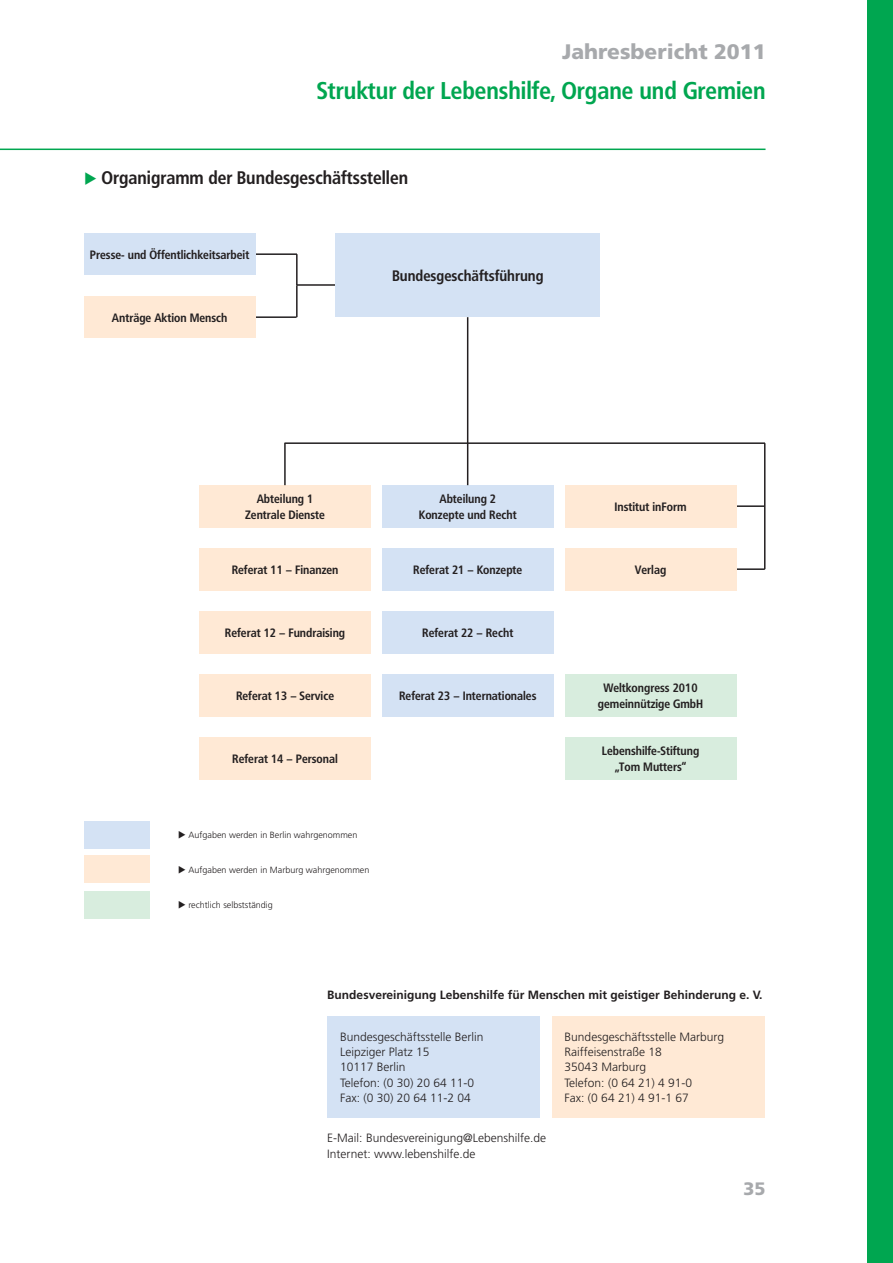
<style>
.page{position:relative;width:893px;height:1263px;background:#fff}
.page>*{position:absolute;margin:0;border:0;box-sizing:border-box;transform-origin:0 0}
.t1{font:700 24px "Frutiger Condensed BQ67";color:#00a650}
.t2{font:900 21px "Frutiger";color:#a7a9ac}
.t3{font:700 18px "Frutiger Condensed BQ67";color:#231f20}
.t4{font:900 18px "Frutiger";color:#a7a9ac}
.t5{font:700 15px "Frutiger Condensed BQ67";color:#231f20}
.t6{font:700 12px/15.3px "Frutiger Condensed BQ67";color:#231f20;text-align:center}
.t7{font:300 12px/15.3px "Frutiger";color:#231f20}
.t8{font:700 12px "Frutiger";color:#231f20}
.t9{font:300 9px "Frutiger";color:#231f20}
</style>
<div class="page">
<hr style="left:0;top:149px;width:765px;height:1px;background:#00a650">
<div style="left:867px;top:0;width:25px;height:1263px;background:#00a650"></div>
<div style="left:327px;top:1016px;width:213px;height:101px;background:#d4e2f4"></div>
<div style="left:552px;top:1016px;width:212px;height:101px;background:#ffe9d5"></div>
<hr style="left:297px;top:284px;width:44px;height:2px;background:#231f20">
<div style="left:336px;top:233px;width:264px;height:84px;background:#d4e2f4"></div>
<hr style="left:296px;top:286px;width:1px;height:31px;background:#231f20">
<hr style="left:296px;top:254px;width:1px;height:32px;background:#231f20">
<hr style="left:251px;top:253px;width:46px;height:2px;background:#231f20">
<hr style="left:252px;top:316px;width:44px;height:2px;background:#231f20">
<div style="left:84px;top:296px;width:171px;height:42px;background:#ffe9d5"></div>
<div style="left:84px;top:233px;width:171px;height:42px;background:#d4e2f4"></div>
<div style="left:199px;top:485px;width:171px;height:42px;background:#ffe9d5"></div>
<div style="left:382px;top:485px;width:171px;height:42px;background:#d4e2f4"></div>
<div style="left:199px;top:548px;width:171px;height:42px;background:#ffe9d5"></div>
<div style="left:382px;top:548px;width:171px;height:42px;background:#d4e2f4"></div>
<div style="left:199px;top:611px;width:171px;height:42px;background:#ffe9d5"></div>
<div style="left:382px;top:611px;width:171px;height:42px;background:#d4e2f4"></div>
<div style="left:199px;top:674px;width:171px;height:42px;background:#ffe9d5"></div>
<div style="left:382px;top:674px;width:171px;height:42px;background:#d4e2f4"></div>
<div style="left:565px;top:674px;width:171px;height:42px;background:#d8edde"></div>
<div style="left:199px;top:737px;width:171px;height:42px;background:#ffe9d5"></div>
<div style="left:565px;top:737px;width:171px;height:42px;background:#d8edde"></div>
<hr style="left:467px;top:317px;width:1px;height:168px;background:#231f20">
<hr style="left:284px;top:443px;width:2px;height:42px;background:#231f20">
<hr style="left:284px;top:442px;width:481px;height:2px;background:#231f20">
<hr style="left:764px;top:443px;width:1px;height:126px;background:#231f20">
<hr style="left:733px;top:568px;width:31px;height:2px;background:#231f20">
<hr style="left:733px;top:505px;width:31px;height:2px;background:#231f20">
<div style="left:565px;top:485px;width:171px;height:42px;background:#ffe9d5"></div>
<div style="left:565px;top:548px;width:171px;height:42px;background:#ffe9d5"></div>
<div style="left:84px;top:821px;width:66px;height:28px;background:#d4e2f4"></div>
<div style="left:84px;top:855px;width:66px;height:28px;background:#ffe9d5"></div>
<div style="left:84px;top:891px;width:66px;height:28px;background:#d8edde"></div>
<h2 class="t2" style="left:562px;top:39px;width:205px">Jahresbericht 2011</h2>
<h1 class="t1" style="left:317px;top:77px;width:450px">Struktur der Lebenshilfe, Organe und Gremien</h1>
<h3 class="t3" style="left:101px;top:168px;width:308px">Organigramm der Bundesgeschäftsstellen</h3>
<p class="t6" style="left:90px;top:247px;width:161px">Presse- und Öffentlichkeitsarbeit</p>
<p class="t6" style="left:112px;top:310px;width:117px">Anträge Aktion Mensch</p>
<p class="t5" style="left:392px;top:268px;width:153px">Bundesgeschäftsführung</p>
<p class="t6" style="left:245px;top:492px;width:81px">Abteilung 1<br>Zentrale Dienste</p>
<p class="t6" style="left:419px;top:492px;width:99px">Abteilung 2<br>Konzepte und Recht</p>
<p class="t6" style="left:232px;top:562px;width:108px">Referat 11 – Finanzen</p>
<p class="t6" style="left:413px;top:562px;width:111px">Referat 21 – Konzepte</p>
<p class="t6" style="left:225px;top:625px;width:122px">Referat 12 – Fundraising</p>
<p class="t6" style="left:422px;top:625px;width:93px">Referat 22 – Recht</p>
<p class="t6" style="left:614px;top:499px;width:73px">Institut inForm</p>
<p class="t6" style="left:634px;top:562px;width:33px">Verlag</p>
<p class="t6" style="left:236px;top:688px;width:99px">Referat 13 – Service</p>
<p class="t6" style="left:399px;top:688px;width:139px">Referat 23 – Internationales</p>
<p class="t6" style="left:598px;top:681px;width:107px">Weltkongress 2010 gemeinnützige GmbH</p>
<p class="t6" style="left:232px;top:751px;width:107px">Referat 14 – Personal</p>
<p class="t6" style="left:601px;top:744px;width:99px">Lebenshilfe-Stiftung „Tom Mutters“</p>
<p class="t9" style="left:188px;top:831px;width:170px">Aufgaben werden in Berlin wahrgenommen</p>
<p class="t9" style="left:188px;top:866px;width:182px">Aufgaben werden in Marburg wahrgenommen</p>
<p class="t9" style="left:188px;top:901px;width:86px">rechtlich selbstständig</p>
<p class="t8" style="left:327px;top:990px;width:436px">Bundesvereinigung Lebenshilfe für Menschen mit geistiger Behinderung e. V.</p>
<p class="t7" style="left:340px;top:1030px;width:145px">Bundesgeschäftsstelle Berlin<br>Leipziger Platz 15<br>10117 Berlin<br>Telefon: (0 30) 20 64 11-0<br>Fax: (0 30) 20 64 11-2 04</p>
<p class="t7" style="left:564px;top:1030px;width:161px">Bundesgeschäftsstelle Marburg<br>Raiffeisenstraße 18<br>35043 Marburg<br>Telefon: (0 64 21) 4 91-0<br>Fax: (0 64 21) 4 91-1 67</p>
<p class="t7" style="left:327px;top:1130px;width:220px;line-height:16.5px">E-Mail: Bundesvereinigung@Lebenshilfe.de<br>Internet: www.lebenshilfe.de</p>
<h3 class="t4" style="left:743px;top:1178px;width:24px">35</h3>
</div>
